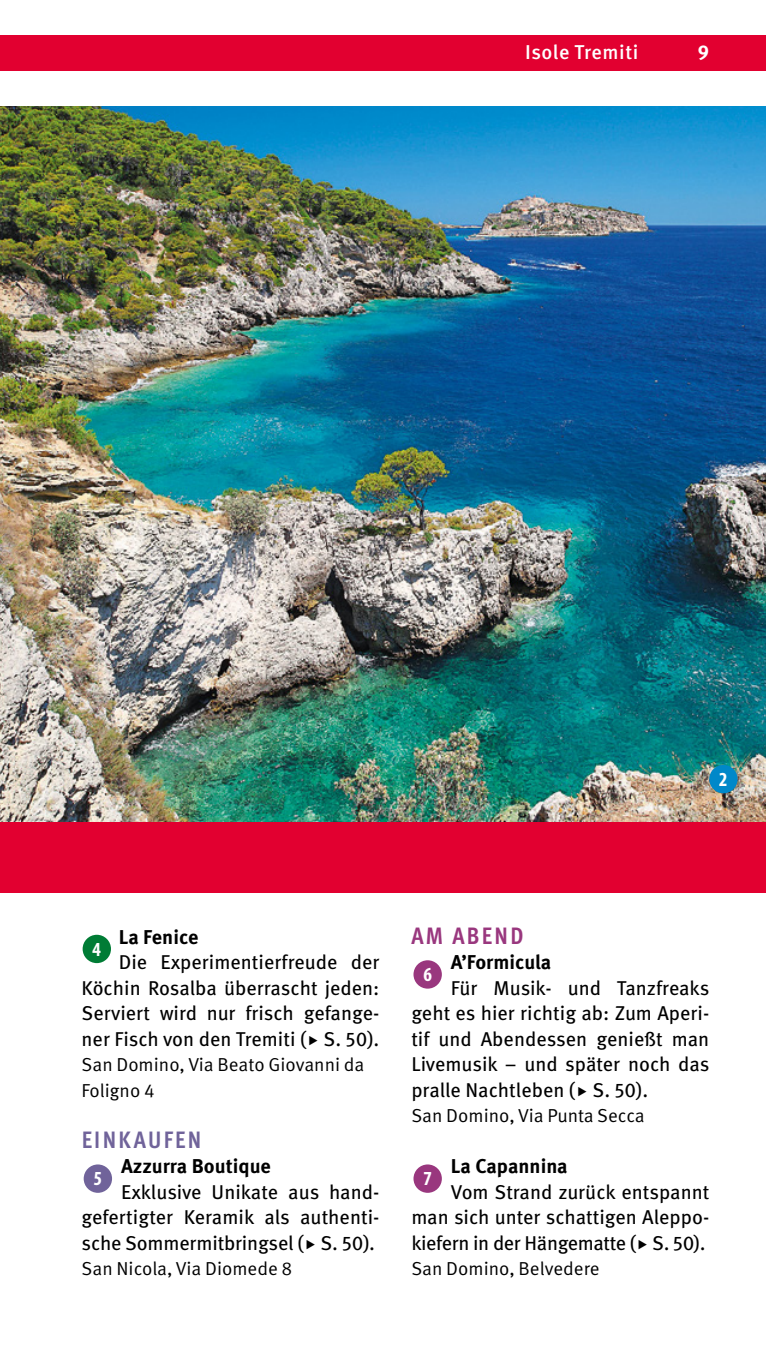
<style>
.page{position:relative;width:766px;height:1347px;background:#fff}
.page>*{position:absolute;margin:0;border:0;box-sizing:border-box;transform-origin:0 0}
.t1{font:700 condensed 23.75px "Meta Pro";letter-spacing:.095em;color:#70639a}
.t2{font:700 condensed 23.75px "Meta Pro";letter-spacing:.1em;color:#99377e}
.t3{font:20px/25.5px "Meta Pro";letter-spacing:-.005em;color:#000;text-align:justify}
.t4{font:700 20px "Meta Pro";color:#000}
.t5{font:500 20px "Meta Pro";letter-spacing:.025em;color:#fff}
.t6{font:700 condensed 20px "Myriad Pro";color:#fff}
.t7{font:700 20px "Meta Pro";color:#fff}
.t8{font:18.75px/25.5px "Meta Pro Norm";color:#000}
</style>
<div class="page">
<img style="left:0;top:106px;width:765px;height:715px">
<div style="left:0;top:821px;width:765px;height:71px;background:#e20030"></div>
<div style="left:0;top:35px;width:765px;height:36px;background:#e20030"></div>
<div style="left:83px;top:934px;width:28px;height:29px;background:#007c35;border-radius:50%"></div>
<div style="left:84px;top:1164px;width:28px;height:28px;background:#70639a;border-radius:50%"></div>
<div style="left:413px;top:960px;width:28px;height:28px;background:#99377e;border-radius:50%"></div>
<div style="left:413px;top:1164px;width:28px;height:28px;background:#99377e;border-radius:50%"></div>
<div style="left:709px;top:765px;width:28px;height:28px;background:#0088c9;border-radius:50%"></div>
<p class="t5" style="left:525px;top:37px;width:115px">Isole Tremiti</p>
<p class="t7" style="left:697px;top:37px;width:13px">9</p>
<p class="t6" style="left:719px;top:766px;width:9px">2</p>
<p class="t4" style="left:119px;top:921px;width:81px">La Fenice</p>
<p class="t3" style="left:81px;top:948px;width:299px;text-indent:37px">Die Experimentierfreude der Köchin Rosalba überrascht jeden:<br>Serviert wird nur frisch gefange&shy;ner Fisch von den Tremiti ( S. 50).</p>
<p class="t8" style="left:81px;top:1050px;width:284px">San Domino, Via Beato Giovanni da<br>Foligno 4</p>
<p class="t1" style="left:82px;top:1121px;width:121px">EINKAUFEN</p>
<p class="t6" style="left:94px;top:1166px;width:9px">5</p>
<p class="t6" style="left:92px;top:936px;width:10px">4</p>
<p class="t4" style="left:121px;top:1150px;width:151px">Azzurra Boutique</p>
<p class="t3" style="left:81px;top:1177px;width:299px;text-indent:40px">Exklusive Unikate aus hand&shy;gefertigter Keramik als authenti&shy;sche Sommermitbringsel ( S. 50).</p>
<p class="t8" style="left:81px;top:1254px;width:212px">San Nicola, Via Diomede 8</p>
<p class="t2" style="left:411px;top:917px;width:113px">AM ABEND</p>
<p class="t6" style="left:423px;top:962px;width:10px">6</p>
<p class="t4" style="left:451px;top:946px;width:102px">A’Formicula</p>
<p class="t3" style="left:411px;top:973px;width:299px;text-indent:40px">Für Musik- und Tanzfreaks geht es hier richtig ab: Zum Aperi&shy;tif und Abendessen genießt man Livemusik – und später noch das pralle Nachtleben ( S. 50).</p>
<p class="t8" style="left:411px;top:1101px;width:235px">San Domino, Via Punta Secca</p>
<p class="t4" style="left:451px;top:1150px;width:118px">La Capannina</p>
<p class="t3" style="left:411px;top:1177px;width:299px;text-indent:40px">Vom Strand zurück entspannt man sich unter schattigen Aleppo&shy;kiefern in der Hängematte ( S. 50).</p>
<p class="t8" style="left:411px;top:1254px;width:189px">San Domino, Belvedere</p>
<p class="t6" style="left:424px;top:1166px;width:9px">7</p>
</div>
